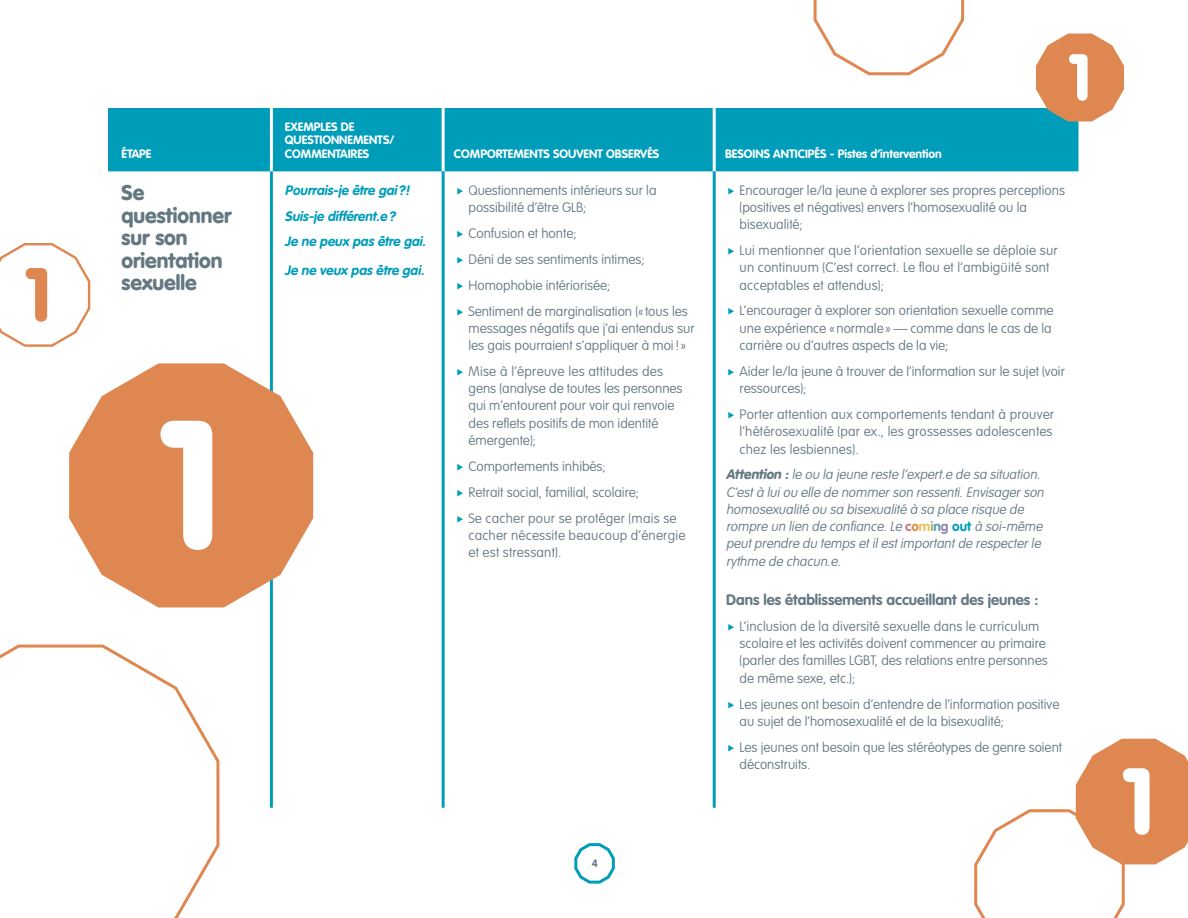
<style>
.page{position:relative;width:1188px;height:918px;background:#fff}
.page>*{position:absolute;margin:0;border:0;box-sizing:border-box;transform-origin:0 0}
.t1{font:900 180px "VAG Rounded";color:#fff}
.t2{font:900 92.7px "VAG Rounded";color:#fff}
.t3{font:900 74.7px "VAG Rounded";color:#df8751}
.t4{font:900 64.95px "VAG Rounded";color:#fff}
.t5{font:900 21px/22.5px "VAG Rounded";color:#647882}
.t6{font:700 15px "VAG Rounded";color:#647882}
.t7{font:100 13.5px/17.2px "VAG Rounded";color:#647882}
.t8{font:italic 100 13.5px/17.2px "VAG Rounded";color:#647882}
.t9{font:italic 700 13.5px/26px "VAG Rounded";color:#009dba}
.t10{font:700 12px/13.5px "VAG Rounded";color:#fff}
.t11{font:700 10.5px "VAG Rounded";color:#647882}
.s1{font-weight:900}
.s2{font-weight:700;font-style:normal;color:#c97481}
.s3{font-weight:700;font-style:normal;color:#df8751}
.s4{font-weight:700;font-style:normal;color:#e8c254}
.s5{font-weight:700;font-style:normal;color:#89b679}
.s6{font-weight:700;font-style:normal;color:#5d93b5}
.s7{font-weight:700;font-style:normal;color:#9185b0}
.s8{font-weight:700;font-style:normal;color:#009dba}
</style>
<div class="page">
<svg style="left:574px;top:843px;width:41px;height:41px"></svg>
<div style="left:108px;top:108px;width:970px;height:63px;background:#009dba"></div>
<hr style="left:270px;top:108px;width:3px;height:63px;background:#fff">
<hr style="left:442px;top:108px;width:3px;height:63px;background:#fff">
<hr style="left:713px;top:108px;width:3px;height:63px;background:#fff">
<hr style="left:270px;top:171px;width:3px;height:637px;background:#009dba">
<hr style="left:442px;top:171px;width:3px;height:637px;background:#009dba">
<hr style="left:713px;top:171px;width:3px;height:637px;background:#009dba">
<svg style="left:69px;top:363px;width:244px;height:245px;fill:#df8751"></svg>
<svg style="left:0;top:644px;width:220px;height:274px"></svg>
<svg style="left:813px;top:0;width:152px;height:76px"></svg>
<svg style="left:974px;top:739px;width:214px;height:179px"></svg>
<svg style="left:0;top:243px;width:91px;height:104px"></svg>
<svg style="left:1036px;top:34px;width:88px;height:88px;background:#db9a70"></svg>
<h3 class="t3" style="left:26px;top:250px;width:26px">1</h3>
<p class="t10" style="left:122px;top:147px;width:32px">ÉTAPE</p>
<p class="t10" style="left:285px;top:120px;width:111px">EXEMPLES DE<br>QUESTIONNEMENTS/<br>COMMENTAIRES</p>
<h3 class="t5" style="left:122px;top:182px;width:112px">Se questionner sur son orientation sexuelle</h3>
<p class="t9" style="left:285px;top:177px;width:145px">Pourrais-je être gai ?!<br>Suis-je différent.e?<br>Je ne peux pas être gai.</p>
<p class="t9" style="left:285px;top:257px;width:144px">Je ne veux pas être gai.</p>
<h1 class="t1" style="left:161px;top:377px;width:61px">1</h1>
<p class="t10" style="left:454px;top:147px;width:207px">COMPORTEMENTS SOUVENT OBSERVÉS</p>
<p class="t10" style="left:725px;top:147px;width:218px">BESOINS ANTICIPÉS - Pistes d’intervention</p>
<h3 class="t4" style="left:1069px;top:38px;width:23px">1</h3>
<p class="t7" style="left:469px;top:181px;width:190px">Questionnements intérieurs sur la possibilité d’être GLB;</p>
<p class="t7" style="left:469px;top:220px;width:221px;line-height:26px">Confusion et honte;<br>Déni de ses sentiments intimes;<br>Homophobie intériorisée;<br>Sentiment de marginalisation («tous les</p>
<p class="t7" style="left:469px;top:319px;width:228px">messages négatifs que j’ai entendus sur les gais pourraient s’appliquer à moi!»</p>
<p class="t7" style="left:469px;top:363px;width:216px">Mise à l’épreuve les attitudes des gens (analyse de toutes les personnes qui m’entourent pour voir qui renvoie des reflets positifs de mon identité émergente);</p>
<p class="t7" style="left:469px;top:453px;width:210px;line-height:26px">Comportements inhibés;<br>Retrait social, familial, scolaire;<br>Se cacher pour se protéger (mais se</p>
<p class="t7" style="left:469px;top:526px;width:218px">cacher nécessite beaucoup d’énergie et est stressant).</p>
<p class="t7" style="left:740px;top:181px;width:327px">Encourager le/la jeune à explorer ses propres perceptions (positives et négatives) envers l’homosexualité ou la bisexualité;</p>
<p class="t7" style="left:740px;top:242px;width:320px">Lui mentionner que l’orientation sexuelle se déploie sur un continuum (C’est correct. Le flou et l’ambigüité sont acceptables et attendus);</p>
<p class="t7" style="left:740px;top:302px;width:316px">L’encourager à explorer son orientation sexuelle comme une expérience «normale» — comme dans le cas de la carrière ou d’autres aspects de la vie;</p>
<p class="t7" style="left:740px;top:362px;width:327px">Aider le/la jeune à trouver de l’information sur le sujet (voir ressources);</p>
<p class="t7" style="left:740px;top:406px;width:316px;text-align:justify">Porter attention aux comportements tendant à prouver l’hétérosexualité (par ex., les grossesses adolescentes chez les lesbiennes).</p>
<p class="t8" style="left:726px;top:466px;width:322px"><span class="s1">Attention :</span>le ou la jeune reste l’expert.e de sa situation.<br>C’està luiou elle de nommerson ressenti.Envisagerson homosexualité ou sa bisexualité à sa place risque de rompre un lien de confiance.Le <span class="s2">c</span><span class="s3">o</span> <span class="s4">m</span> <span class="s5">i</span> <span class="s6">n</span> <span class="s7">g</span> <span class="s8">o ut</span> à soi-même peutprendre du temps etilestimportantde respecterle rythme de chacun.e.</p>
<p class="t6" style="left:726px;top:591px;width:314px">Dans les établissements accueillant des jeunes :</p>
<p class="t7" style="left:740px;top:618px;width:310px">L’inclusion de la diversité sexuelle dans le curriculum scolaire et les activités doivent commencer au primaire (parler des familles LGBT, des relations entre personnes de même sexe, etc.);</p>
<p class="t7" style="left:740px;top:695px;width:321px">Les jeunes ont besoin d’entendre de l’information positive au sujet de l’homosexualité et de la bisexualité;</p>
<p class="t7" style="left:740px;top:738px;width:324px">Les jeunes ont besoin que les stéréotypes de genre soient déconstruits.</p>
<p class="t11" style="left:592px;top:857px;width:8px">4</p>
<h2 class="t2" style="left:1123px;top:746px;width:32px">1</h2>
</div>
